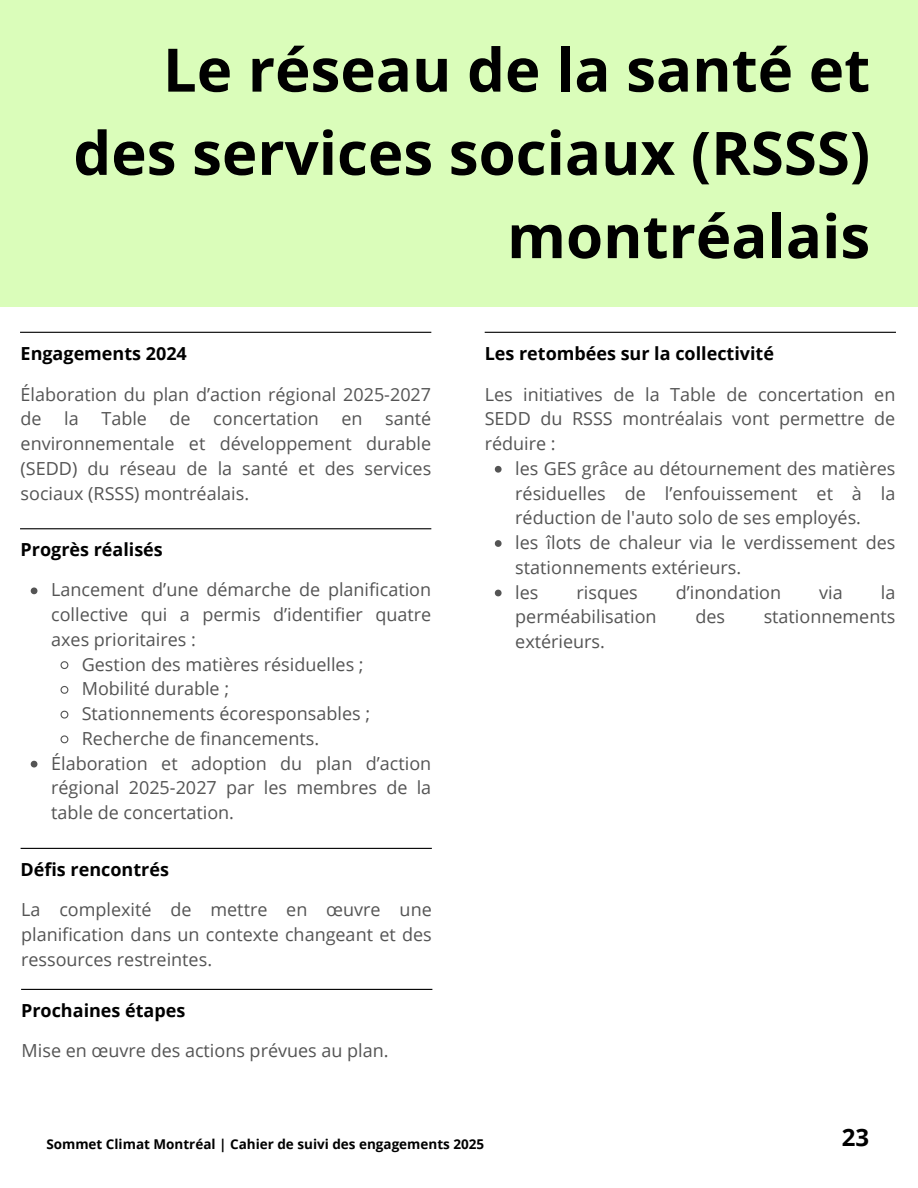
<style>
.page{position:relative;width:918px;height:1188px;background:#fff}
.page>*{position:absolute;margin:0;border:0;box-sizing:border-box;transform-origin:0 0}
.t1{font:700 60px/83.2px "Open Sans";color:#000;text-align:right}
.t2{font:700 24px "Open Sans";color:#000}
.t3{font:18px/24.8px "Open Sans";color:#545454;text-align:justify}
.t4{font:700 18px "Open Sans";color:#000}
.t5{font:700 13.5px "Open Sans";color:#000}
</style>
<div class="page">
<div style="left:0;top:0;width:918px;height:307px;background:#dafdba"></div>
<hr style="left:20px;top:332px;width:411px;height:1px;background:#000">
<hr style="left:485px;top:332px;width:411px;height:1px;background:#000">
<hr style="left:20px;top:528px;width:411px;height:1px;background:#000">
<svg style="left:31px;top:587px;width:6px;height:7px"></svg>
<svg style="left:60px;top:661px;width:9px;height:8px"></svg>
<svg style="left:60px;top:686px;width:9px;height:8px"></svg>
<svg style="left:60px;top:710px;width:9px;height:9px"></svg>
<svg style="left:60px;top:735px;width:9px;height:9px"></svg>
<svg style="left:31px;top:761px;width:6px;height:6px"></svg>
<svg style="left:495px;top:466px;width:7px;height:7px"></svg>
<svg style="left:495px;top:540px;width:7px;height:7px"></svg>
<svg style="left:495px;top:590px;width:7px;height:6px"></svg>
<hr style="left:21px;top:848px;width:411px;height:1px;background:#000">
<hr style="left:21px;top:989px;width:411px;height:1px;background:#000">
<h1 class="t1" style="left:73px;top:27px;width:798px">Le réseau de la santé et des services sociaux (RSSS) montréalais</h1>
<p class="t4" style="left:21px;top:341px;width:168px">Engagements 2024</p>
<p class="t3" style="left:21px;top:381px;width:412px">Élaboration du plan d’action régional 2025-2027 de</p>
<p class="t3" style="left:21px;top:406px;width:412px;text-indent:365px">santé environnementale et développement durable (SEDD) du réseau de la santé et des services sociaux (RSSS) montréalais.</p>
<p class="t3" style="left:64px;top:406px;width:16px">la</p>
<p class="t3" style="left:101px;top:406px;width:47px">Table</p>
<p class="t3" style="left:170px;top:406px;width:23px">de</p>
<p class="t3" style="left:213px;top:406px;width:107px">concertation</p>
<p class="t3" style="left:342px;top:406px;width:23px">en</p>
<h2 class="t4" style="left:21px;top:537px;width:144px">Progrès réalisés</h2>
<h2 class="t3" style="left:51px;top:577px;width:382px">Lancement d’une démarche de planification collective qui a permis d’identifier quatre axes prioritaires :</h2>
<h3 class="t3" style="left:82px;top:651px;width:283px">Gestion des matières résiduelles ;</h3>
<p class="t3" style="left:82px;top:676px;width:149px">Mobilité durable ;</p>
<h2 class="t3" style="left:82px;top:701px;width:290px">Stationnements écoresponsables ;</h2>
<p class="t3" style="left:82px;top:726px;width:239px">Recherche de financements.</p>
<p class="t3" style="left:51px;top:750px;width:382px">Élaboration et adoption du plan d’action régional 2025-2027 par les membres de la table de concertation.</p>
<h2 class="t4" style="left:21px;top:857px;width:150px">Défis rencontrés</h2>
<h3 class="t3" style="left:21px;top:897px;width:412px">La complexité de mettre en œuvre une planification dans un contexte changeant et des ressources restreintes.</h3>
<p class="t4" style="left:21px;top:998px;width:166px">Prochaines étapes</p>
<p class="t3" style="left:22px;top:1038px;width:368px">Mise en œuvre des actions prévues au plan.</p>
<p class="t4" style="left:485px;top:341px;width:291px">Les retombées sur la collectivité</p>
<p class="t3" style="left:485px;top:381px;width:412px">Les initiatives de la Table de concertation en SEDD du RSSS montréalais vont permettre de réduire :</p>
<p class="t3" style="left:515px;top:456px;width:382px">les GES grâce au détournement des matières résiduelles de l’enfouissement et à la réduction de l'auto solo de ses employés.</p>
<p class="t3" style="left:515px;top:530px;width:382px">les îlots de chaleur via le verdissement des stationnements extérieurs.</p>
<p class="t3" style="left:515px;top:579px;width:25px">les</p>
<p class="t3" style="left:577px;top:579px;width:63px">risques</p>
<p class="t3" style="left:676px;top:579px;width:107px">d’inondation</p>
<p class="t3" style="left:819px;top:579px;width:25px">via</p>
<p class="t3" style="left:881px;top:579px;width:16px">la</p>
<p class="t3" style="left:515px;top:604px;width:143px">perméabilisation</p>
<p class="t3" style="left:695px;top:604px;width:31px">des</p>
<p class="t3" style="left:764px;top:604px;width:133px">stationnements</p>
<p class="t3" style="left:515px;top:629px;width:91px">extérieurs.</p>
<p class="t5" style="left:46px;top:1134px;width:439px">Sommet Climat Montréal | Cahier de suivi des engagements 2025</p>
<h3 class="t2" style="left:842px;top:1121px;width:29px">23</h3>
</div>
